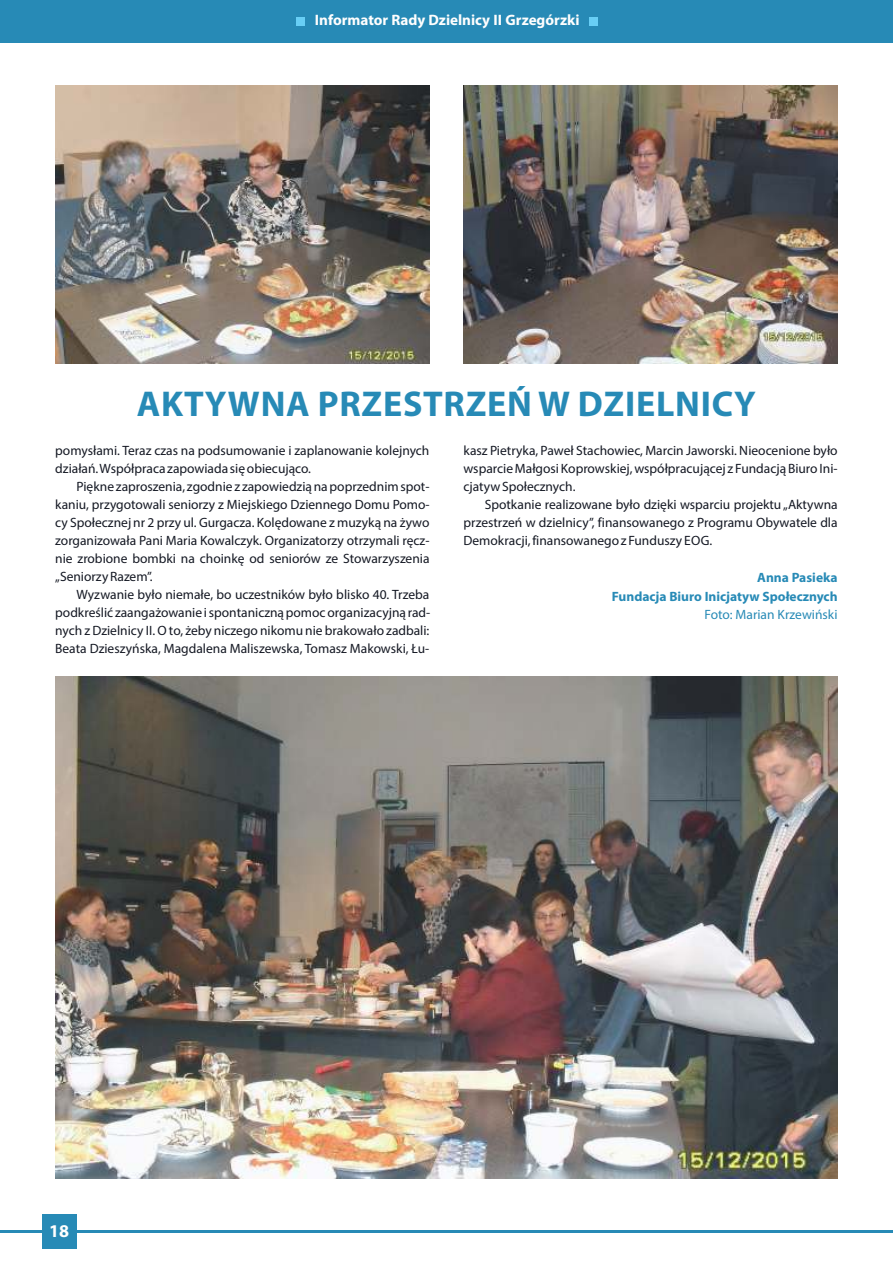
<style>
.page{position:relative;width:893px;height:1263px;background:#fff}
.page>*{position:absolute;margin:0;border:0;box-sizing:border-box;transform-origin:0 0}
.t1{font:700 36px "Myriad Pro";letter-spacing:.02em;color:#278ab6}
.t2{font:700 18px "Myriad Pro";color:#fefefe}
.t3{font:700 15.15px "Myriad Pro";color:#fefefe}
.t4{font:13.5px/18px "Myriad Pro";color:#141823;text-align:justify}
.t5{font:700 13.5px/18.6px "Myriad Pro";color:#278ab6;text-align:right}
.t6{font:13.5px "Myriad Pro";color:#278ab6}
</style>
<div class="page">
<hr style="left:0;top:1229px;width:893px;height:3px;background:#278ab6">
<div style="left:43px;top:1214px;width:34px;height:34px;background:#278ab6"></div>
<div style="left:0;top:0;width:893px;height:43px;background:#278ab6"></div>
<div style="left:296px;top:17px;width:8px;height:9px;background:#68cef5"></div>
<div style="left:589px;top:17px;width:8px;height:9px;background:#68cef5"></div>
<img style="left:464px;top:85px;width:374px;height:279px">
<img style="left:55px;top:85px;width:374px;height:279px">
<img style="left:55px;top:677px;width:783px;height:502px">
<p class="t3" style="left:315px;top:14px;width:266px">Informator Rady Dzielnicy II Grzegórzki</p>
<h1 class="t1" style="left:137px;top:389px;width:620px">AKTYWNA PRZESTRZEŃ W DZIELNICY</h1>
<p class="t4" style="left:55px;top:443px;width:376px">pomysłami. Teraz czas na podsumowanie i zaplanowanie kolejnych działań. Współpraca zapowiada się obiecująco.</p>
<p class="t4" style="left:55px;top:479px;width:376px;text-indent:21px">Piękne zaproszenia, zgodnie z zapowiedzią na poprzednim spot&shy;kaniu, przygotowali seniorzy z Miejskiego Dziennego Domu Pomo&shy;cy Społecznej nr 2 przy ul. Gurgacza. Kolędowane z muzyką na żywo zorganizowała Pani Maria Kowalczyk. Organizatorzy otrzymali ręcz&shy;nie zrobione bombki na choinkę od seniorów ze Stowarzyszenia „Seniorzy Razem”.</p>
<p class="t4" style="left:55px;top:587px;width:377px;text-indent:21px">Wyzwanie było niemałe, bo uczestników było blisko 40. Trzeba podkreślić zaangażowanie i spontaniczną pomoc organizacyjną rad&shy;nych z Dzielnicy II. O to, żeby niczego nikomu nie brakowało zadbali:<br>Beata Dzieszyńska, Magdalena Maliszewska, Tomasz Makowski, Łu-</p>
<p class="t4" style="left:463px;top:443px;width:376px">kasz Pietryka, Paweł Stachowiec, Marcin Jaworski. Nieocenione było wsparcie Małgosi Koprowskiej, współpracującej z Fundacją Biuro Ini&shy;cjatyw Społecznych.</p>
<p class="t4" style="left:463px;top:497px;width:376px;text-indent:21px">Spotkanie realizowane było dzięki wsparciu projektu „Aktywna przestrzeń w dzielnicy”, finansowanego z Programu Obywatele dla Demokracji, finansowanego z Funduszy EOG.</p>
<p class="t5" style="left:612px;top:570px;width:227px">Anna Pasieka<br>Fundacja Biuro Inicjatyw Społecznych</p>
<p class="t6" style="left:705px;top:609px;width:135px">Foto: Marian Krzewiński</p>
<h2 class="t2" style="left:49px;top:1223px;width:21px">18</h2>
</div>
